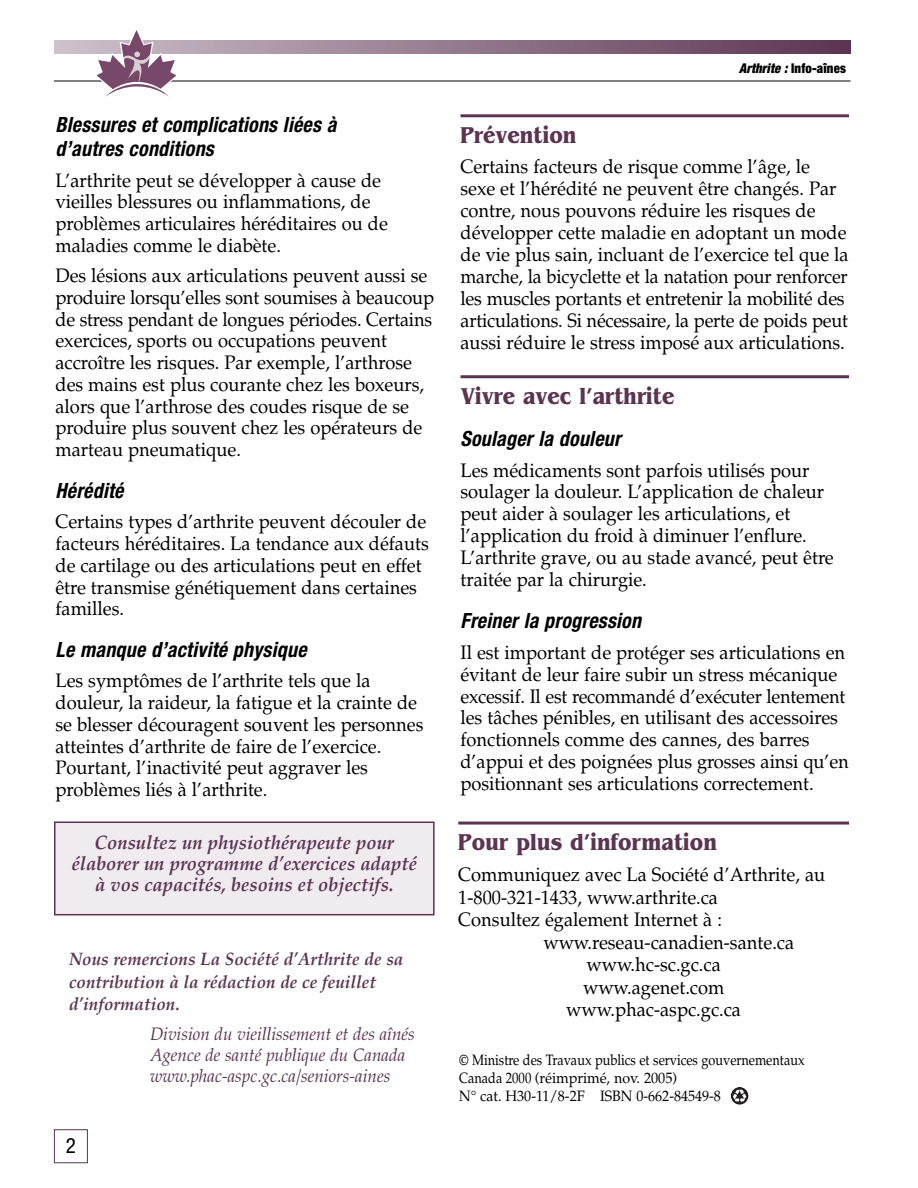
<style>
.page{position:relative;width:918px;height:1188px;background:#fff}
.page>*{position:absolute;margin:0;border:0;box-sizing:border-box;transform-origin:0 0}
.t1{font:700 24px "Benguiat";letter-spacing:.005em;color:#5c3452;scale:.85 1}
.t2{font:italic 700 condensed 21px/23.7px "Helvetica Neue";letter-spacing:.015em;color:#000;scale:.95 1}
.t3{font:condensed 21px "Helvetica Neue";color:#000}
.t4{font:19.5px/21.8px "Palatino";color:#000;scale:.94 1}
.t5{font:italic 700 19.5px/21px "Palatino";color:#5c3452;text-align:center;scale:.95 1}
.t6{font:italic 18px/21px "Palatino";color:#5c3452;scale:.95 1}
.t7{font:italic 700 18px/22.5px "Palatino";color:#5c3452;scale:.95 1}
.t8{font:15px/18px "Palatino";color:#000;scale:.85 1}
.t9{font:900 condensed 13.5px "Helvetica Neue";letter-spacing:.01em;color:#000;scale:.95 1}
.s1{font-style:italic}
</style>
<div class="page">
<div style="left:54px;top:1129px;width:34px;height:34px;border:1px solid #5c3452"></div>
<hr style="left:460px;top:114px;width:389px;height:3px;background:#5c3452">
<hr style="left:460px;top:375px;width:389px;height:3px;background:#5c3452">
<svg style="left:731px;top:1087px;width:18px;height:18px"></svg>
<svg style="left:733px;top:1090px;width:14px;height:12px"></svg>
<div style="left:55px;top:822px;width:379px;height:93px;background:#efebee"></div>
<div style="left:54px;top:822px;width:381px;height:93px;border:2px solid #5c3452"></div>
<hr style="left:458px;top:822px;width:391px;height:3px;background:#5c3452">
<hr style="left:54px;top:81px;width:796px;height:1px;background:#000">
<svg style="left:55px;top:30px;width:795px;height:67px"></svg>
<p class="t2" style="left:56px;top:115px;width:297px">Blessures et complications liées à d’autres conditions</p>
<p class="t4" style="left:56px;top:169px;width:355px">L’arthrite peut se développer à cause de vieilles blessures ou inflammations, de problèmes articulaires héréditaires ou de maladies comme le diabète.</p>
<p class="t4" style="left:56px;top:265px;width:404px">Des lésions aux articulations peuvent aussi se produire lorsqu’elles sont soumises à beaucoup de stress pendant de longues périodes. Certains exercices, sports ou occupations peuvent accroître les risques. Par exemple, l’arthrose des mains est plus courante chez les boxeurs, alors que l’arthrose des coudes risque de se produire plus souvent chez les opérateurs de marteau pneumatique.</p>
<p class="t2" style="left:56px;top:480px;width:73px">Hérédité</p>
<p class="t4" style="left:55px;top:511px;width:399px">Certains types d’arthrite peuvent découler de facteurs héréditaires. La tendance aux défauts de cartilage ou des articulations peut en effet être transmise génétiquement dans certaines familles.</p>
<p class="t2" style="left:56px;top:640px;width:266px">Le manque d’activité physique</p>
<p class="t4" style="left:56px;top:670px;width:393px">Les symptômes de l’arthrite tels que la douleur, la raideur, la fatigue et la crainte de se blesser découragent souvent les personnes atteintes d’arthrite de faire de l’exercice.<br>Pourtant, l’inactivité peut aggraver les problèmes liés à l’arthrite.</p>
<p class="t5" style="left:72px;top:834px;width:365px">Consultez un physiothérapeute pour élaborer un programme d’exercices adapté à vos capacités, besoins et objectifs.</p>
<p class="t7" style="left:69px;top:950px;width:354px">Nous remercions La Société d’Arthrite de sa contribution à la rédaction de ce feuillet d’information.</p>
<p class="t6" style="left:150px;top:1024px;width:280px">Division du vieillissement et des aînés<br>Agence de santé publique du Canada www.phac-aspc.gc.ca/seniors-aines</p>
<p class="t3" style="left:66px;top:1138px;width:12px">2</p>
<p class="t9" style="left:739px;top:63px;width:114px"><span class="s1">Arthrite :</span> Info-aînes</p>
<p class="t1" style="left:460px;top:121px;width:138px">Prévention</p>
<p class="t4" style="left:460px;top:156px;width:415px">Certains facteurs de risque comme l’âge, le sexe et l’hérédité ne peuvent être changés. Par contre, nous pouvons réduire les risques de développer cette maladie en adoptant un mode de vie plus sain, incluant de l’exercice tel que la marche, la bicyclette et la natation pour renforcer les muscles portants et entretenir la mobilité des articulations. Si nécessaire, la perte de poids peut aussi réduire le stress imposé aux articulations.</p>
<p class="t1" style="left:460px;top:381px;width:253px">Vivre avec l’arthrite</p>
<p class="t2" style="left:460px;top:428px;width:170px">Soulager la douleur</p>
<p class="t4" style="left:460px;top:459px;width:399px">Les médicaments sont parfois utilisés pour soulager la douleur. L’application de chaleur peut aider à soulager les articulations, et l’application du froid à diminuer l’enflure.<br>L’arthrite grave, ou au stade avancé, peut être traitée par la chirurgie.</p>
<p class="t2" style="left:460px;top:611px;width:192px">Freiner la progression</p>
<p class="t4" style="left:460px;top:641px;width:415px">Il est important de protéger ses articulations en évitant de leur faire subir un stress mécanique excessif. Il est recommandé d’exécuter lentement les tâches pénibles, en utilisant des accessoires fonctionnels comme des cannes, des barres d’appui et des poignées plus grosses ainsi qu’en positionnant ses articulations correctement.</p>
<p class="t1" style="left:458px;top:828px;width:306px">Pour plus d’information</p>
<p class="t4" style="left:458px;top:863px;width:392px">Communiquez avec La Société d’Arthrite, au</p>
<p class="t4" style="left:458px;top:886px;width:278px">1-800-321-1433, www.arthrite.ca</p>
<p class="t4" style="left:458px;top:908px;width:282px">Consultez également Internet à :</p>
<p class="t4" style="left:543px;top:931px;width:268px">www.reseau-canadien-sante.ca</p>
<p class="t4" style="left:586px;top:953px;width:144px">www.hc-sc.gc.ca</p>
<p class="t4" style="left:583px;top:976px;width:152px">www.agenet.com</p>
<p class="t4" style="left:566px;top:998px;width:187px">www.phac-aspc.gc.ca</p>
<p class="t8" style="left:459px;top:1051px;width:408px">© Ministre des Travaux publics et services gouvernementaux<br>Canada 2000 (réimprimé, nov. 2005)<br>N° cat. H30-11/8-2F ISBN 0-662-84549-8</p>
</div>
